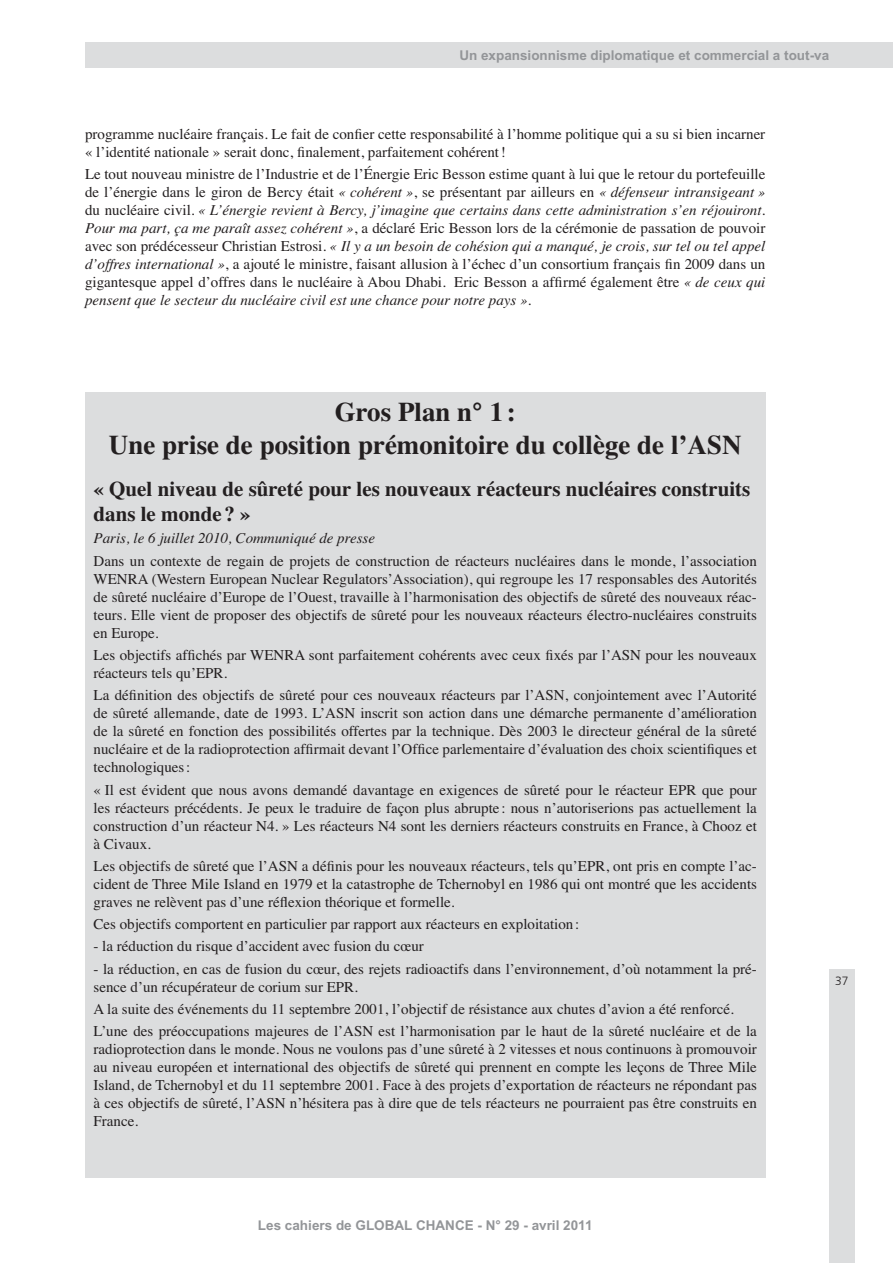
<style>
.page{position:relative;width:893px;height:1263px;background:#fff}
.page>*{position:absolute;margin:0;border:0;box-sizing:border-box;transform-origin:0 0}
.t1{font:700 27px/32.4px "Times";color:#231f20;text-align:center}
.t2{font:700 21px/25.2px "Times";color:#231f20}
.t3{font:15px/18px "Times";color:#231f20;text-align:justify}
.t4{font:700 13.5px "Arial";color:#939598}
.t5{font:300 12px "Frutiger";color:#231f20}
.s1{font-style:italic}
</style>
<div class="page">
<div style="left:829px;top:969px;width:26px;height:294px;background:#dcddde"></div>
<div style="left:85px;top:43px;width:808px;height:25px;background:#dcddde"></div>
<div style="left:85px;top:393px;width:680px;height:785px;background:#dcddde"></div>
<p class="t4" style="left:459px;top:48px;width:371px">Un expansionnisme diplomatique et commercial a tout-va</p>
<p class="t3" style="left:85px;top:126px;width:682px">programme nucléaire français. Le fait de confier cette responsabilité à l’homme politique qui a su si bien incarner « l’identité nationale » serait donc, finalement, parfaitement cohérent !</p>
<p class="t3" style="left:85px;top:166px;width:682px">Le tout nouveau ministre de l’Industrie et de l’Énergie Eric Besson estime quant à lui que le retour du portefeuille de l’énergie dans le giron de Bercy était <span class="s1">« cohérent »</span>, se présentant par ailleurs en <span class="s1">« défenseur intransigeant » </span>du nucléaire civil. <span class="s1">« L’énergie revient à Bercy, j’imagine que certains dans cette administration s’en réjouiront.<br>Pour ma part, ça me paraît assez cohérent »</span>, a déclaré Eric Besson lors de la cérémonie de passation de pouvoir avec son prédécesseur Christian Estrosi. <span class="s1">« Il y a un besoin de cohésion qui a manqué, je crois, sur tel ou tel appel d’offres international »</span>, a ajouté le ministre, faisant allusion à l’échec d’un consortium français fin 2009 dans un gigantesque appel d’offres dans le nucléaire à Abou Dhabi. Eric Besson a affirmé également être <span class="s1">« de ceux qui pensent que le secteur du nucléaire civil est une chance pour notre pays »</span>.</p>
<p class="t1" style="left:109px;top:398px;width:634px">Gros Plan n° 1 :<br>Une prise de position prémonitoire du collège de l’ASN</p>
<p class="t2" style="left:94px;top:478px;width:658px">« Quel niveau de sûreté pour les nouveaux réacteurs nucléaires construits dans le monde ? »</p>
<p class="t3" style="left:94px;top:529px;width:665px;line-height:22.2px"><span class="s1">Paris, le 6 juillet 2010, Communiqué de presse<br></span>Dans un contexte de regain de projets de construction de réacteurs nucléaires dans le monde, l’association</p>
<p class="t3" style="left:94px;top:571px;width:665px">WENRA (Western European Nuclear Regulators’Association), qui regroupe les 17 responsables des Autorités de sûreté nucléaire d’Europe de l’Ouest, travaille à l’harmonisation des objectifs de sûreté des nouveaux réac&shy;teurs. Elle vient de proposer des objectifs de sûreté pour les nouveaux réacteurs électro-nucléaires construits en Europe.</p>
<p class="t3" style="left:94px;top:647px;width:665px">Les objectifs affichés par WENRA sont parfaitement cohérents avec ceux fixés par l’ASN pour les nouveaux réacteurs tels qu’EPR.</p>
<p class="t3" style="left:94px;top:688px;width:665px">La définition des objectifs de sûreté pour ces nouveaux réacteurs par l’ASN, conjointement avec l’Autorité de sûreté allemande, date de 1993. L’ASN inscrit son action dans une démarche permanente d’amélioration de la sûreté en fonction des possibilités offertes par la technique. Dès 2003 le directeur général de la sûreté nucléaire et de la radioprotection affirmait devant l’Office parlementaire d’évaluation des choix scientifiques et technologiques :</p>
<p class="t3" style="left:94px;top:782px;width:665px">« Il est évident que nous avons demandé davantage en exigences de sûreté pour le réacteur EPR que pour les réacteurs précédents. Je peux le traduire de façon plus abrupte : nous n’autoriserions pas actuellement la construction d’un réacteur N4. » Les réacteurs N4 sont les derniers réacteurs construits en France, à Chooz et à Civaux.</p>
<p class="t3" style="left:94px;top:858px;width:665px">Les objectifs de sûreté que l’ASN a définis pour les nouveaux réacteurs, tels qu’EPR, ont pris en compte l’ac&shy;cident de Three Mile Island en 1979 et la catastrophe de Tchernobyl en 1986 qui ont montré que les accidents graves ne relèvent pas d’une réflexion théorique et formelle.</p>
<p class="t3" style="left:94px;top:916px;width:487px">Ces objectifs comportent en particulier par rapport aux réacteurs en exploitation :</p>
<p class="t3" style="left:94px;top:939px;width:332px">- la réduction du risque d’accident avec fusion du cœur</p>
<p class="t3" style="left:94px;top:961px;width:665px">- la réduction, en cas de fusion du cœur, des rejets radioactifs dans l’environnement, d’où notamment la pré&shy;sence d’un récupérateur de corium sur EPR.</p>
<p class="t3" style="left:94px;top:999px;width:665px;line-height:22.2px">A la suite des événements du 11 septembre 2001, l’objectif de résistance aux chutes d’avion a été renforcé.<br>L’une des préoccupations majeures de l’ASN est l’harmonisation par le haut de la sûreté nucléaire et de la</p>
<p class="t3" style="left:94px;top:1041px;width:665px">radioprotection dans le monde. Nous ne voulons pas d’une sûreté à 2 vitesses et nous continuons à promouvoir au niveau européen et international des objectifs de sûreté qui prennent en compte les leçons de Three Mile Island, de Tchernobyl et du 11 septembre 2001. Face à des projets d’exportation de réacteurs ne répondant pas à ces objectifs de sûreté, l’ASN n’hésitera pas à dire que de tels réacteurs ne pourraient pas être construits en France.</p>
<p class="t4" style="left:258px;top:1218px;width:336px">Les cahiers de GLOBAL CHANCE - N° 29 - avril 2011</p>
<p class="t5" style="left:835px;top:976px;width:15px">37</p>
</div>
